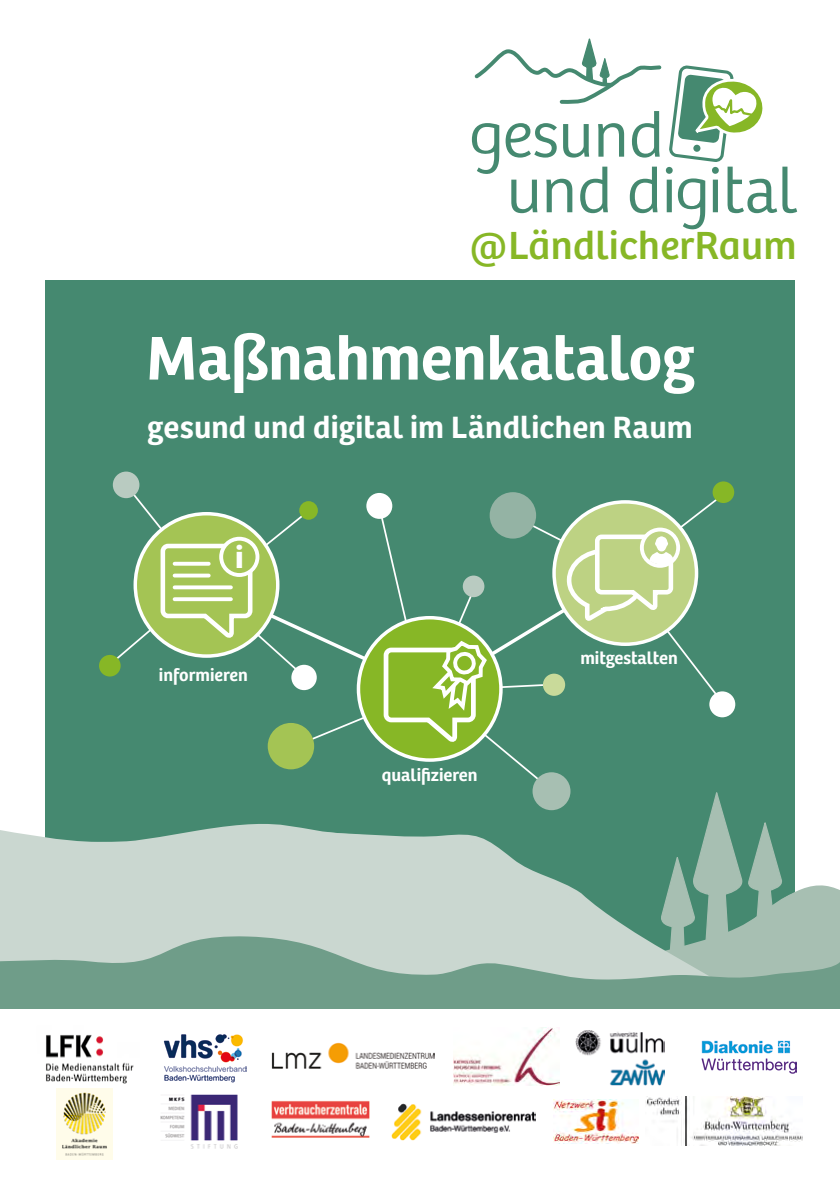
<style>
.page{position:relative;width:840px;height:1191px;background:#fff}
.page>*{position:absolute;margin:0;border:0;box-sizing:border-box;transform-origin:0 0}
.t1{font:300 65.6px "Bree";color:#458970}
.bw_Headline_1{font:600 64px "Bree";letter-spacing:-.005em;color:#fff}
.t2{font:40.6px "Bree";letter-spacing:.01em;color:#87b726}
.bw_Headline_1-2{font:600 32px "Bree";letter-spacing:.005em;color:#fff}
.t3{font:700 31.6px "Bree";color:#fff}
.t4{font:600 18px "Bree";color:#fff}
</style>
<div class="page">
<div style="left:45px;top:280px;width:749px;height:728px;background:#458970"></div>
<svg style="left:471px;top:38px;width:292px;height:192px"></svg>
<svg style="left:0;top:830px;width:108px;height:91px;background:#c2d2ca"></svg>
<svg style="left:0;top:921px;width:108px;height:87px;background:#98b7a9"></svg>
<div style="left:99px;top:655px;width:22px;height:21px;background:#87b726;border-radius:50%"></div>
<div style="left:113px;top:471px;width:26px;height:27px;background:#b9cbc1;border-radius:50%"></div>
<svg style="left:108px;top:482px;width:731px;height:526px"></svg>
<div style="left:221px;top:539px;width:36px;height:36px;background:#a4c454;border-radius:50%"></div>
<div style="left:219px;top:537px;width:40px;height:40px;border:4px solid #fff;border-radius:50%"></div>
<svg style="left:174px;top:597px;width:57px;height:4px"></svg>
<svg style="left:174px;top:585px;width:57px;height:4px"></svg>
<svg style="left:174px;top:573px;width:34px;height:4px"></svg>
<hr style="left:174px;top:562px;width:34px;height:3px;background:#fff">
<img style="left:46px;top:1035px;width:88px;height:55px">
<img style="left:163px;top:1034px;width:84px;height:48px">
<img style="left:575px;top:1030px;width:89px;height:55px">
<img style="left:271px;top:1042px;width:163px;height:27px">
<img style="left:392px;top:1103px;width:143px;height:37px">
<img style="left:553px;top:1099px;width:85px;height:44px">
<img style="left:453px;top:1027px;width:106px;height:58px">
<img style="left:271px;top:1100px;width:99px;height:38px">
<img style="left:160px;top:1094px;width:78px;height:55px">
<img style="left:701px;top:1040px;width:95px;height:33px">
<img style="left:57px;top:1088px;width:56px;height:71px">
<img style="left:645px;top:1096px;width:157px;height:49px">
<p class="t1" style="left:506px;top:152px;width:292px">und di ital</p>
<p class="t2" style="left:469px;top:221px;width:329px">@LändlicherRaum</p>
<p class="bw_Headline_1" style="left:146px;top:309px;width:549px">Maßnahmenkatalog</p>
<p class="bw_Headline_1-2" style="left:147px;top:403px;width:546px">gesund und digital im Ländlichen Raum</p>
<p class="t3" style="left:235px;top:537px;width:10px">i</p>
<p class="t4" style="left:159px;top:660px;width:90px">informieren</p>
<p class="t4" style="left:381px;top:761px;width:97px">qualifizieren</p>
<p class="t4" style="left:580px;top:643px;width:99px">mitgestalten</p>
</div>
